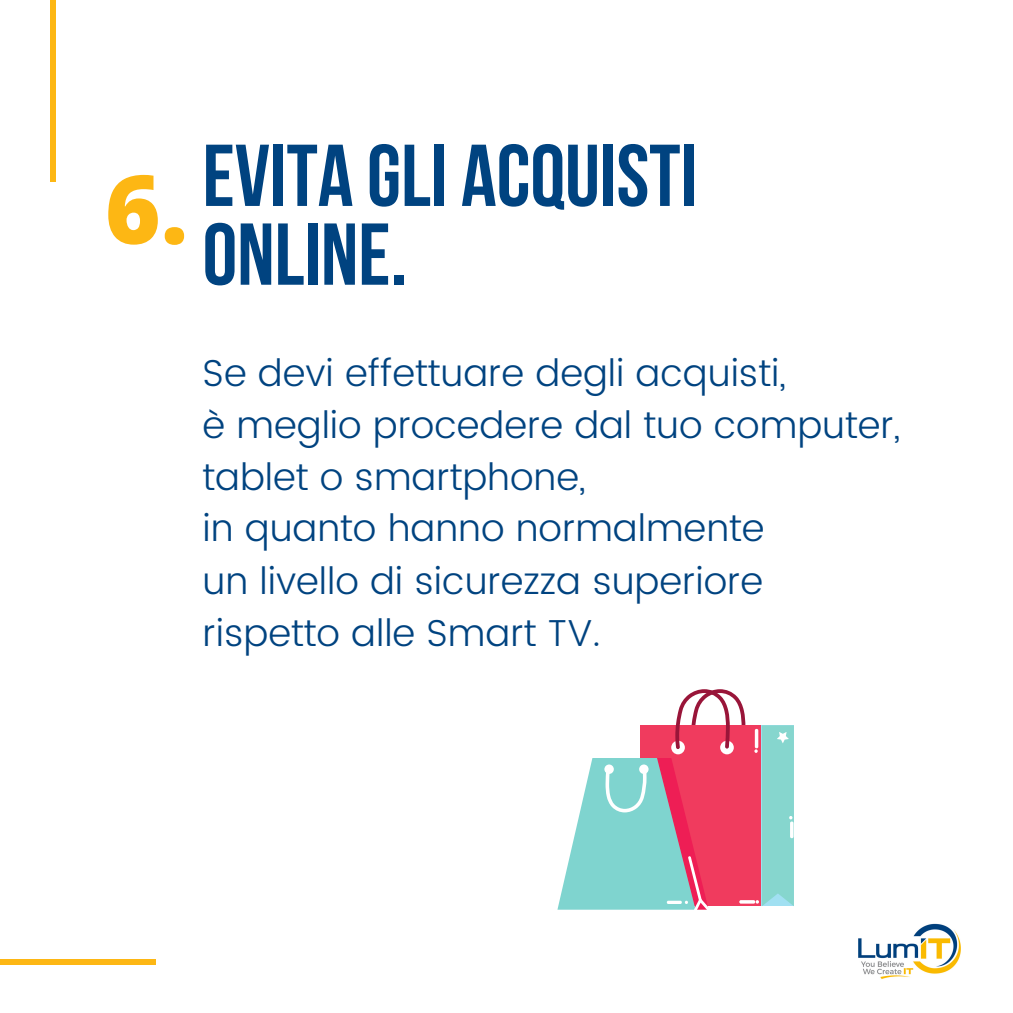
<style>
.page{position:relative;width:1013px;height:1013px;background:#fff}
.page>*{position:absolute;margin:0;border:0;box-sizing:border-box;transform-origin:0 0}
.t1{font:800 95px "Open Sans";color:#fdb714}
.t2{font:700 87.5px/78.8px "Bebas Neue";color:#004380}
.t3{font:300 37.5px/52.5px "Poppins";color:#004380}
</style>
<div class="page">
<div style="left:51px;top:0;width:5px;height:182px;background:#fdb714"></div>
<div style="left:0;top:959px;width:155px;height:6px;background:#fdb714"></div>
<img style="left:858px;top:923px;width:102px;height:56px">
<svg style="left:557px;top:689px;width:237px;height:221px"></svg>
<p class="t1" style="left:105px;top:142px;width:85px">6.</p>
<p class="t2" style="left:203px;top:145px;width:496px">EVITA GLI ACQUISTI<br>ONLINE.</p>
<p class="t3" style="left:203px;top:347px;width:584px">Se devi effettuare degli acquisti,</p>
<p class="t3" style="left:203px;top:399px;width:699px;line-height:51.5px">è meglio procedere dal tuo computer, tablet o smartphone,</p>
<p class="t3" style="left:203px;top:502px;width:563px">in quanto hanno normalmente</p>
<p class="t3" style="left:203px;top:554px;width:562px">un livello di sicurezza superiore rispetto alle Smart TV.</p>
</div>
